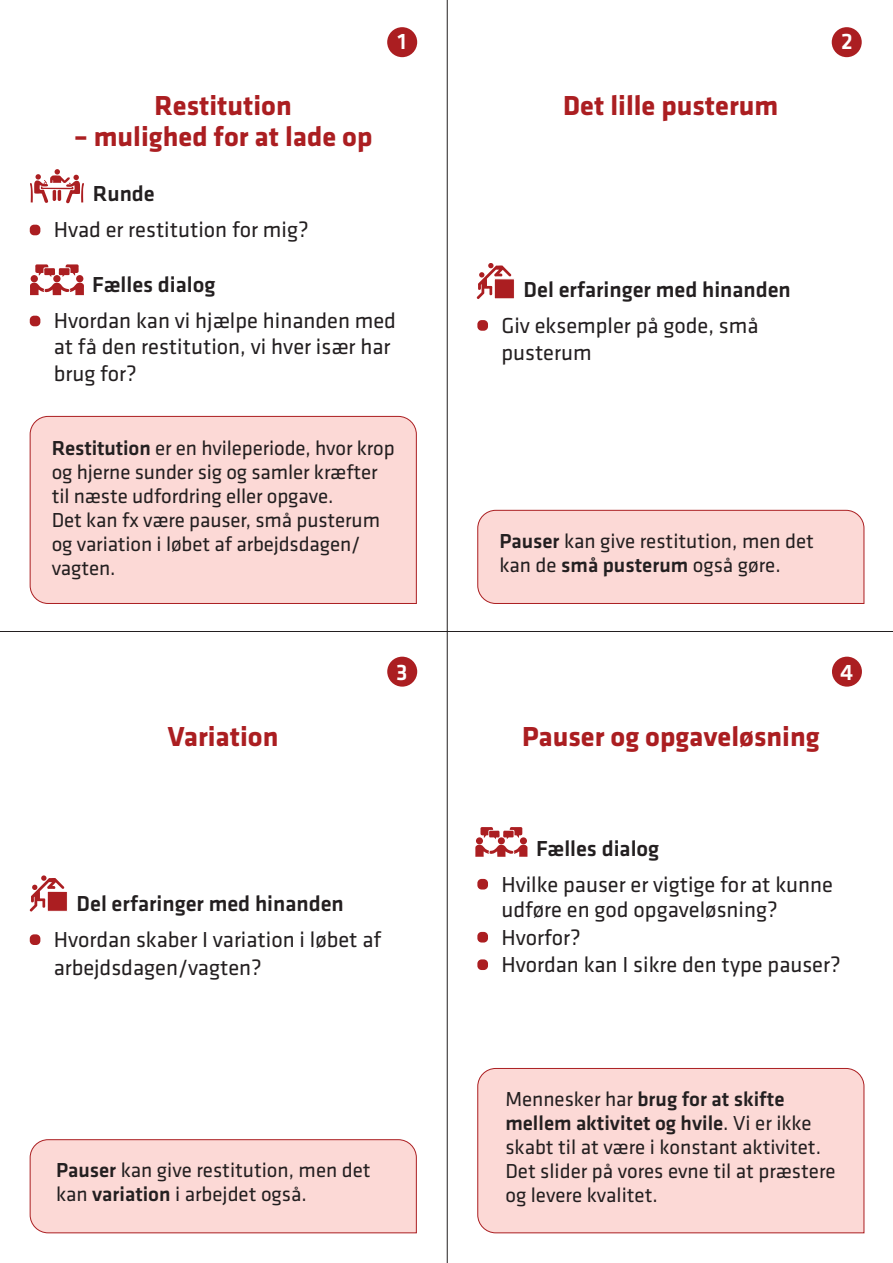
<style>
.page{position:relative;width:893px;height:1263px;background:#fff}
.page>*{position:absolute;margin:0;border:0;box-sizing:border-box;transform-origin:0 0}
.overskrift{font:700 28.5px "Klavika";color:#ab1e21}
.t1{font:500 23.25px "Klavika";color:#fff}
.brød_bullet{font:22.5px/25.5px "Klavika";color:#231f20}
.brød{font:500 22.5px "Klavika";color:#231f20}
.brød_bullet-2{font:500 22.5px "Klavika";color:#231f20}
.brød-2{font:21px/24px "Klavika";letter-spacing:-.005em;color:#231f20}
.tekstkasse{font:21px/24px "Klavika";color:#231f20}
.s1{font-weight:500}
</style>
<div class="page">
<div style="left:30px;top:225px;width:10px;height:10px;background:#ab1e21;border-radius:4px"></div>
<div style="left:30px;top:316px;width:10px;height:10px;background:#ab1e21;border-radius:4px"></div>
<div style="left:477px;top:320px;width:11px;height:11px;background:#ab1e21;border-radius:4px"></div>
<div style="left:494px;top:279px;width:20px;height:20px;background:#ab1e21"></div>
<svg style="left:477px;top:263px;width:34px;height:36px"></svg>
<div style="left:31px;top:275px;width:7px;height:7px;background:#ab1e21;border-radius:50%"></div>
<div style="left:53px;top:275px;width:8px;height:7px;background:#ab1e21;border-radius:50%"></div>
<div style="left:76px;top:275px;width:7px;height:7px;background:#ab1e21;border-radius:50%"></div>
<svg style="left:30px;top:283px;width:54px;height:12px"></svg>
<svg style="left:35px;top:264px;width:44px;height:13px"></svg>
<svg style="left:30px;top:169px;width:54px;height:34px"></svg>
<hr style="left:447px;top:0;width:1px;height:1263px;background:#231f20">
<hr style="left:0;top:631px;width:893px;height:1px;background:#231f20">
<div style="left:29px;top:416px;width:388px;height:188px;background:#fcd9d6"></div>
<div style="left:477px;top:510px;width:388px;height:94px;background:#fcd9d6"></div>
<div style="left:387px;top:27px;width:30px;height:30px;background:#ab1e21;border-radius:50%"></div>
<div style="left:832px;top:27px;width:30px;height:30px;background:#ab1e21;border-radius:50%"></div>
<div style="left:30px;top:934px;width:10px;height:11px;background:#ab1e21;border-radius:4px"></div>
<div style="left:47px;top:891px;width:20px;height:20px;background:#ab1e21"></div>
<svg style="left:30px;top:875px;width:34px;height:36px"></svg>
<div style="left:387px;top:657px;width:30px;height:30px;background:#ab1e21;border-radius:50%"></div>
<div style="left:29px;top:1139px;width:388px;height:94px;background:#fcd9d6"></div>
<div style="left:477px;top:879px;width:11px;height:10px;background:#ab1e21;border-radius:4px"></div>
<div style="left:477px;top:932px;width:11px;height:10px;background:#ab1e21;border-radius:4px"></div>
<div style="left:477px;top:959px;width:11px;height:11px;background:#ab1e21;border-radius:4px"></div>
<div style="left:832px;top:657px;width:30px;height:30px;background:#ab1e21;border-radius:50%"></div>
<div style="left:476px;top:837px;width:7px;height:7px;background:#ab1e21;border-radius:50%"></div>
<div style="left:498px;top:837px;width:7px;height:7px;background:#ab1e21;border-radius:50%"></div>
<div style="left:520px;top:837px;width:7px;height:7px;background:#ab1e21;border-radius:50%"></div>
<svg style="left:475px;top:845px;width:52px;height:12px"></svg>
<svg style="left:480px;top:827px;width:42px;height:12px"></svg>
<div style="left:477px;top:1068px;width:388px;height:165px;background:#fcd9d6"></div>
<p class="t1" style="left:397px;top:26px;width:10px">1</p>
<p class="t1" style="left:841px;top:26px;width:13px">2</p>
<p class="overskrift" style="left:155px;top:90px;width:139px">Restitution</p>
<p class="overskrift" style="left:74px;top:121px;width:300px">– mulighed for at lade op</p>
<p class="brød_bullet-2" style="left:93px;top:179px;width:63px">Runde</p>
<p class="brød_bullet" style="left:54px;top:216px;width:257px">Hvad er restitution for mig?</p>
<p class="brød" style="left:92px;top:270px;width:125px">Fælles dialog</p>
<p class="brød_bullet" style="left:54px;top:307px;width:344px">Hvordan kan vi hjælpe hinanden med at få den restitution, vi hver især har</p>
<p class="brød_bullet" style="left:54px;top:360px;width:85px">brug for?</p>
<p class="brød-2" style="left:52px;top:436px;width:344px"><span class="s1">Restitution</span> er en hvileperiode, hvor krop og hjerne sunder sig og samler kræfter til næste udfordring eller opgave.<br>Det kan fx være pauser, små pusterum og variation i løbet af arbejdsdagen/ vagten.</p>
<p class="overskrift" style="left:168px;top:721px;width:112px">Variation</p>
<p class="t1" style="left:396px;top:656px;width:13px">3</p>
<p class="brød" style="left:77px;top:888px;width:269px">Del erfaringer med hinanden</p>
<p class="brød_bullet" style="left:54px;top:925px;width:329px;line-height:27.5px">Hvordan skaber I variation i løbet af arbejdsdagen/vagten?</p>
<p class="tekstkasse" style="left:56px;top:1157px;width:316px"><span class="s1">Pauser</span> kan give restitution, men det kan <span class="s1">variation</span> i arbejdet også.</p>
<p class="overskrift" style="left:563px;top:90px;width:217px">Det lille pusterum</p>
<p class="brød" style="left:524px;top:274px;width:269px">Del erfaringer med hinanden</p>
<p class="brød_bullet" style="left:501px;top:311px;width:259px;line-height:27.5px">Giv eksempler på gode, små pusterum</p>
<p class="brød-2" style="left:499px;top:528px;width:316px"><span class="s1">Pauser</span> kan give restitution, men det kan de <span class="s1">små pusterum</span> også gøre.</p>
<p class="overskrift" style="left:522px;top:721px;width:299px">Pauser og opgaveløsning</p>
<p class="t1" style="left:840px;top:656px;width:15px">4</p>
<p class="brød" style="left:536px;top:833px;width:125px">Fælles dialog</p>
<p class="brød_bullet" style="left:501px;top:871px;width:333px">Hvilke pauser er vigtige for at kunne udføre en god opgaveløsning?</p>
<p class="brød_bullet" style="left:501px;top:924px;width:81px">Hvorfor?</p>
<p class="brød_bullet" style="left:501px;top:951px;width:341px">Hvordan kan I sikre den type pauser?</p>
<p class="tekstkasse" style="left:505px;top:1086px;width:332px">Mennesker har <span class="s1">brug for at skifte mellem aktivitet og hvile</span>. Vi er ikke skabt til at være i konstant aktivitet.<br>Det slider på vores evne til at præstere og levere kvalitet.</p>
</div>
